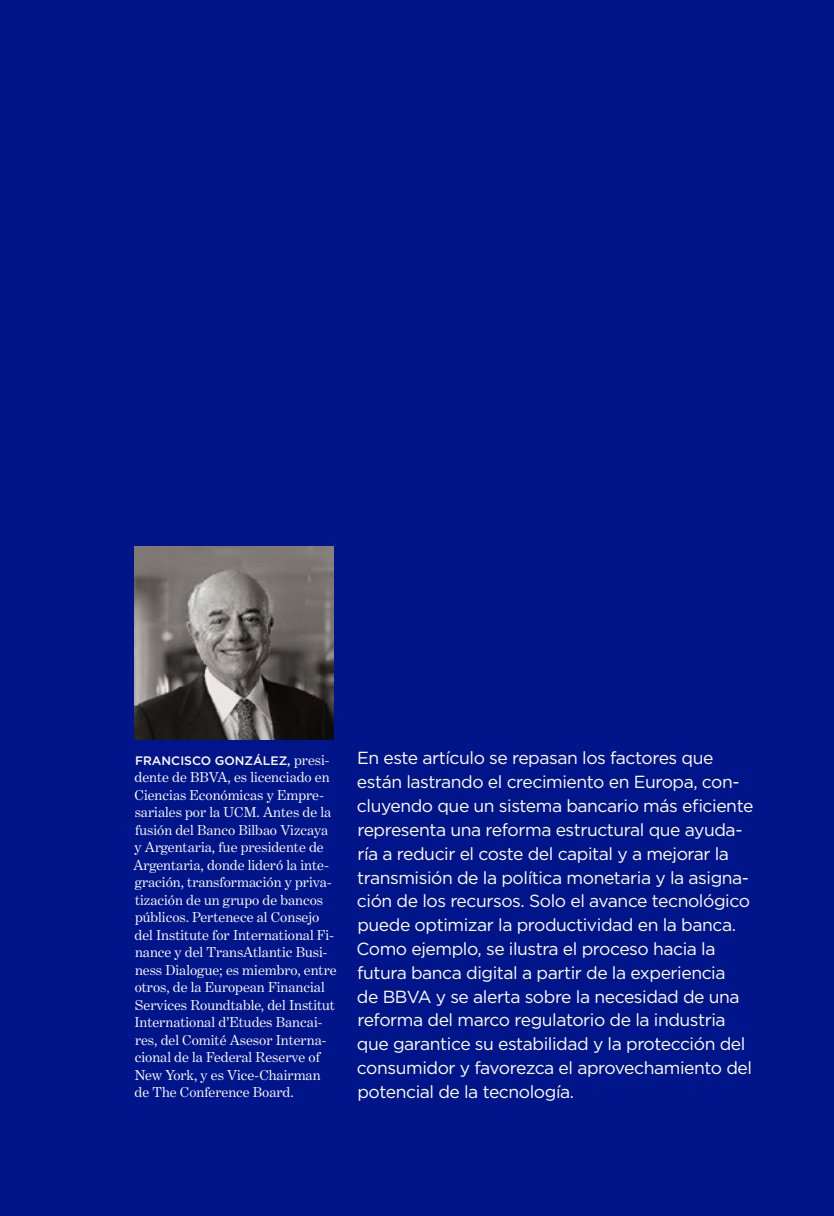
<style>
.page{position:relative;width:834px;height:1216px;background:#fff}
.page>*{position:absolute;margin:0;border:0;box-sizing:border-box;transform-origin:0 0}
.t1{font:17.5px/23.8px "Gotham";letter-spacing:-.025em;color:#fff}
.t2{font:14.53px/17.5px "Benton Modern One";color:#fff}
.t3{font:500 12.25px "Gotham";color:#fff}
.s1{font-family:"Benton Modern One";font-weight:400;font-size:14.53px}
</style>
<div class="page">
<div style="left:0;top:0;width:833px;height:1215px;background:#001589"></div>
<img style="left:135px;top:546px;width:198px;height:193px">
<p class="t3" style="left:135px;top:753px;width:196px">FRANCISCO GONZÁLEZ, <span class="s1">presi-</span></p>
<p class="t2" style="left:133px;top:768px;width:205px">dente de BBVA, es licenciado en<br>Ciencias Económicas y Empre&shy;sariales por la UCM. Antes de la fusión del Banco Bilbao Vizcaya y Argentaria, fue presidente de<br>Argentaria, donde lideró la inte&shy;gración, transformación y priva&shy;tización de un grupo de bancos públicos. Pertenece al Consejo del Institute for International Fi&shy;nance y del TransAtlantic Busi&shy;ness Dialogue; es miembro, entre otros, de la European Financial<br>Services Roundtable, del Institut<br>International d’Etudes Bancai&shy;res, del Comité Asesor Interna&shy;cional de la Federal Reserve of<br>New York, y es Vice-Chairman de The Conference Board.</p>
<p class="t1" style="left:356px;top:746px;width:398px">En este artículo se repasan los factores que están lastrando el crecimiento en Europa, con&shy;cluyendo que un sistema bancario más eficiente representa una reforma estructural que ayuda&shy;ría a reducir el coste del capital y a mejorar la transmisión de la política monetaria y la asigna&shy;ción de los recursos. Solo el avance tecnológico puede optimizar la productividad en la banca.<br>Como ejemplo, se ilustra el proceso hacia la futura banca digital a partir de la experiencia<br>de BBVA y se alerta sobre la necesidad de una reforma del marco regulatorio de la industria que garantice su estabilidad y la protección del consumidor y favorezca el aprovechamiento del potencial de la tecnología.</p>
</div>
